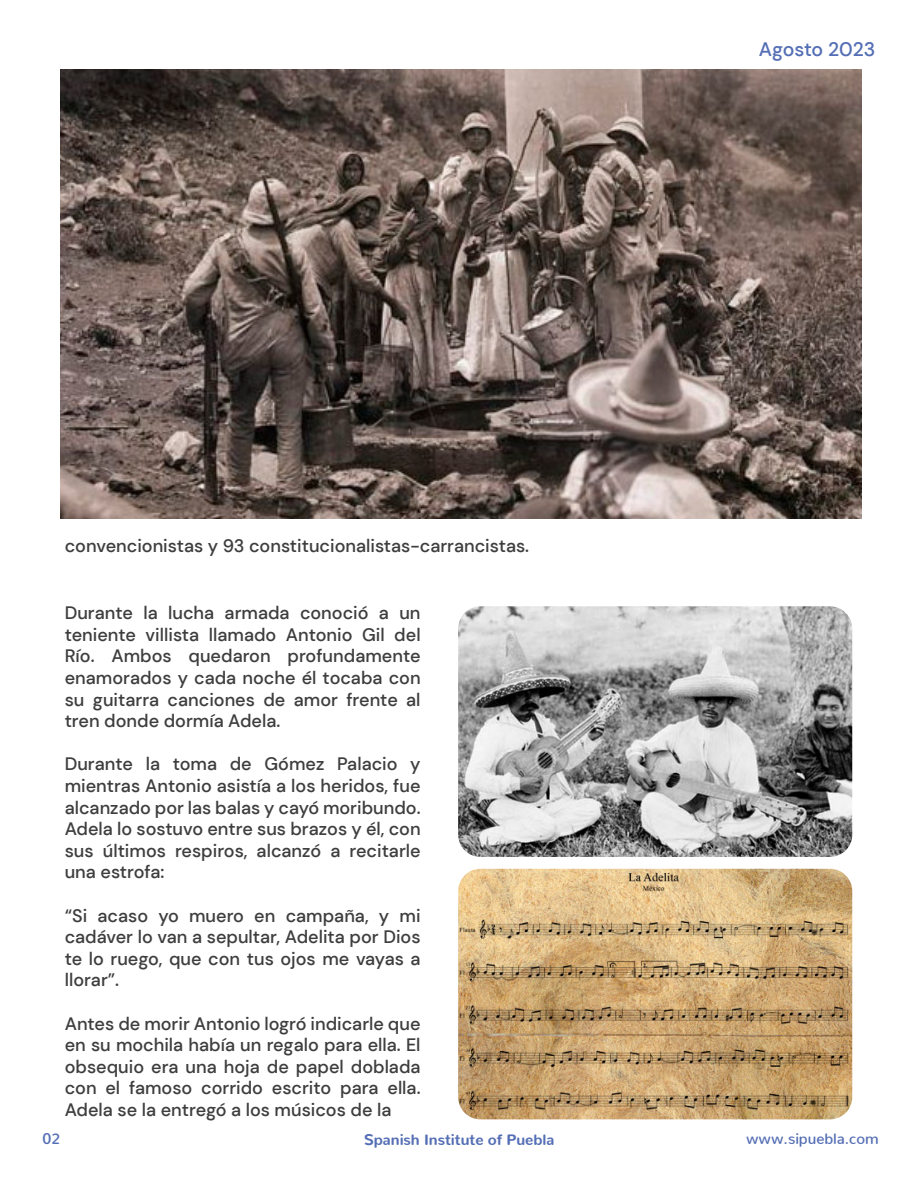
<style>
.page{position:relative;width:918px;height:1188px;background:#fff}
.page>*{position:absolute;margin:0;border:0;box-sizing:border-box;transform-origin:0 0}
.t1{font:500 19.5px "DM Sans";letter-spacing:-.01em;color:#546eb5}
.t2{font:500 18px/21.6px "DM Sans";color:#3e3e3f;text-align:justify}
.t3{font:800 15px "Nunito";color:#546eb5}
.t4{font:600 15px "Nunito";color:#546eb5}
</style>
<div class="page">
<img style="left:458px;top:606px;width:394px;height:251px">
<img style="left:458px;top:869px;width:394px;height:250px">
<img style="left:61px;top:69px;width:801px;height:449px">
<p class="t2" style="left:65px;top:535px;width:466px">convencionistas y 93 constitucionalistas-carrancistas.</p>
<p class="t2" style="left:65px;top:602px;width:357px">Durante la lucha armada conoció a un teniente villista llamado Antonio Gil del Río. Ambos quedaron profundamente enamorados y cada noche él tocaba con su guitarra canciones de amor frente al tren donde dormía Adela.</p>
<p class="t2" style="left:65px;top:753px;width:357px">Durante la toma de Gómez Palacio y mientras Antonio asistía a los heridos, fue alcanzado por las balas y cayó moribundo.<br>Adela lo sostuvo entre sus brazos y él, con sus últimos respiros, alcanzó a recitarle una estrofa:</p>
<p class="t2" style="left:65px;top:904px;width:357px">“Si acaso yo muero en campaña, y mi cadáver lo van a sepultar, Adelita por Dios te lo ruego, que con tus ojos me vayas a llorar”.</p>
<p class="t2" style="left:65px;top:1012px;width:357px">Antes de morir Antonio logró indicarle que en su mochila había un regalo para ella. El obsequio era una hoja de papel doblada con el famoso corrido escrito para ella.<br>Adela se la entregó a los músicos de la</p>
<p class="t1" style="left:759px;top:37px;width:118px">Agosto 2023</p>
<p class="t4" style="left:43px;top:1125px;width:19px">02</p>
<p class="t3" style="left:364px;top:1126px;width:192px">Spanish Institute of Puebla</p>
<p class="t4" style="left:746px;top:1125px;width:134px">www.sipuebla.com</p>
</div>
